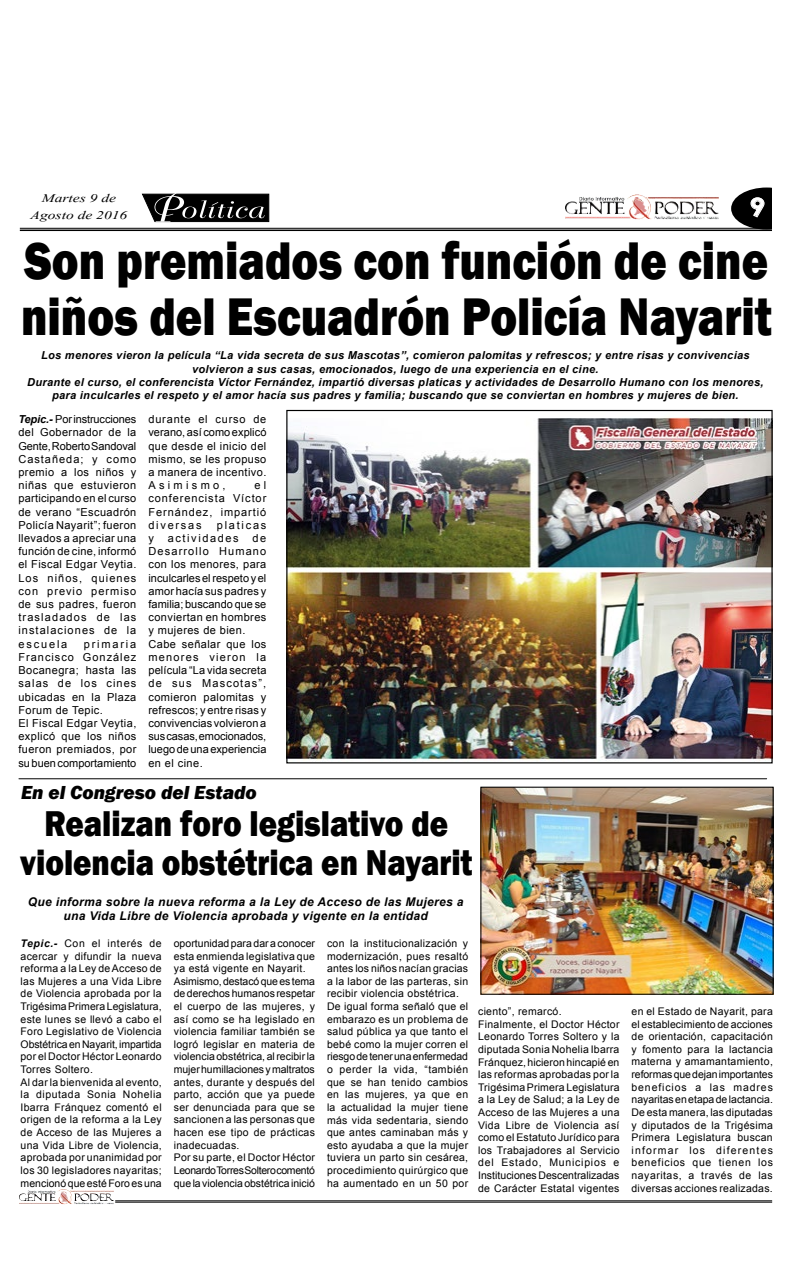
<style>
.page{position:relative;width:792px;height:1276px;background:#fff}
.page>*{position:absolute;margin:0;border:0;box-sizing:border-box;transform-origin:0 0}
.t1{font:800 54.4px/56.3px "Franklin Gothic";color:#000;scale:.83 1}
.t2{font:800 36.9px/39px "Franklin Gothic";color:#000;text-align:center;scale:.85 1}
.t3{font:700 25.2px "Century Gothic";color:#fff;scale:1.14 1}
.t4{font:italic 800 19.4px "Franklin Gothic";color:#000}
.t5{font:14.6px/17.6px "Vijaya";color:#000;text-align:center;scale:1.32 1}
.t6{font:italic 700 12px/14.4px "Arial";letter-spacing:.03em;color:#000;text-align:center}
.t7{font:11px/13.2px "Arial";letter-spacing:.04em;color:#000;text-align:justify}
.t8{font:italic 700 11px/13.2px "Arial";letter-spacing:.03em;color:#000;text-align:center}
.t9{font:11px/13.2px "Arial";letter-spacing:.015em;color:#000}
.t10{font:11px "Arial";letter-spacing:.145em;color:#000}
.t11{font:11px "Arial";letter-spacing:.16em;color:#000}
.t12{font:10.5px/12.6px "Arial";letter-spacing:.03em;color:#000}
.s1{font-weight:700;font-style:italic}
</style>
<div class="page">
<img style="left:633px;top:215px;width:15px;height:2px">
<svg style="left:731px;top:187px;width:41px;height:41px"></svg>
<hr style="left:20px;top:228px;width:752px;height:1px;background:#000">
<hr style="left:20px;top:229px;width:752px;height:2px;background:#000">
<img style="left:627px;top:195px;width:23px;height:20px">
<hr style="left:115px;top:1200px;width:657px;height:1px;background:#000">
<hr style="left:115px;top:1201px;width:657px;height:1px;background:#000">
<img style="left:57px;top:1189px;width:15px;height:12px">
<img style="left:288px;top:417px;width:483px;height:344px">
<svg style="left:141px;top:193px;width:129px;height:30px;background:#3e3e3e"></svg>
<hr style="left:19px;top:778px;width:748px;height:1px;background:#000">
<img style="left:482px;top:788px;width:290px;height:204px">
<div style="left:480px;top:786px;width:294px;height:208px;border:1px solid #000"></div>
<h3 class="t5" style="left:31px;top:187px;width:75px">Martes 9 de<br>Agosto de 2016</h3>
<h1 class="t1" style="left:21px;top:232px;width:906px">Son premiados con función de cine niños del Escuadrón Policía Nayarit</h1>
<h3 class="t3" style="left:749px;top:188px;width:16px">9</h3>
<p class="t8" style="left:27px;top:349px;width:738px">Los menores vieron la película “La vida secreta de sus Mascotas”, comieron palomitas y refrescos; y entre risas y convivencias volvieron a sus casas, emocionados, luego de una experiencia en el cine.<br>Durante el curso, el conferencista Víctor Fernández, impartió diversas platicas y actividades de Desarrollo Humano con los menores, para inculcarles el respeto y el amor hacía sus padres y familia; buscando que se conviertan en hombres y mujeres de bien.</p>
<p class="t7" style="left:18px;top:412px;width:120px"><span class="s1">Tepic.-</span> Por instrucciones del Gobernador de la Gente, Roberto Sandoval Castañeda; y como premio a los niños y niñas que estuvieron participando en el curso de verano “Escuadrón Policía Nayarit”; fueron llevados a apreciar una función de cine, informó el Fiscal Edgar Veytia.<br>Los niños, quienes con previo permiso de sus padres, fueron trasladados de las instalaciones de la escuela</p>
<p class="t7" style="left:18px;top:637px;width:119px;text-align:left;text-indent:65px">primaria<br>Francisco González<br>Bocanegra; hasta las salas de los cines ubicadas en la Plaza<br>Forum de Tepic.<br>El Fiscal Edgar Veytia, explicó que los niños fueron premiados, por su buen comportamiento</p>
<p class="t7" style="left:148px;top:412px;width:120px">durante el curso de verano, así como explicó que desde el inicio del mismo, se les propuso a manera de incentivo.<br>Asimismo,</p>
<p class="t7" style="left:148px;top:479px;width:119px;text-indent:106px">e l conferencista Víctor Fernández, impartió diversas</p>
<p class="t11" style="left:217px;top:517px;width:51px">platicas</p>
<p class="t9" style="left:148px;top:531px;width:120px;text-indent:104px">de<br>Desarrollo Humano con los menores, para inculcarles el respeto y el amor hacía sus padres y familia; buscando que se conviertan en hombres y mujeres de bien.<br>Cabe señalar que los menores vieron la película “La vida secreta de sus Mascotas”, comieron palomitas y refrescos; y entre risas y convivencias volvieron a sus casas, emocionados, luego de una experiencia en el cine.</p>
<p class="t7" style="left:148px;top:531px;width:7px">y</p>
<p class="t10" style="left:168px;top:530px;width:72px">actividades</p>
<h3 class="t4" style="left:21px;top:779px;width:237px">En el Congreso del Estado</h3>
<h2 class="t2" style="left:20px;top:804px;width:533px">Realizan foro legislativo de violencia obstétrica en Nayarit</h2>
<p class="t6" style="left:28px;top:895px;width:437px">Que informa sobre la nueva reforma a la Ley de Acceso de las Mujeres a una Vida Libre de Violencia aprobada y vigente en la entidad</p>
<p class="t12" style="left:21px;top:937px;width:143px"><span class="s1">Tepic.-</span> Con el interés de acercar y difundir la nueva reforma a la Ley de Acceso de las Mujeres a una Vida Libre de Violencia aprobada por la<br>Trigésima Primera Legislatura, este lunes se llevó a cabo el<br>Foro Legislativo de Violencia<br>Obstétrica en Nayarit, impartida por el Doctor Héctor Leonardo<br>Torres Soltero.<br>Al dar la bienvenida al evento, la diputada Sonia Nohelia<br>Ibarra Fránquez comentó el origen de la reforma a la Ley de Acceso de las Mujeres a una Vida Libre de Violencia, aprobada por unanimidad por los 30 legisladores nayaritas; mencionó que esté Foro es una</p>
<p class="t12" style="left:174px;top:937px;width:143px">oportunidad para dar a conocer esta enmienda legislativa que ya está vigente en Nayarit.<br>Asimismo, destacó que es tema de derechos humanos respetar el cuerpo de las mujeres, y así como se ha legislado en violencia familiar también se logró legislar en materia de violencia obstétrica, al recibir la mujer humillaciones y maltratos antes, durante y después del parto, acción que ya puede ser denunciada para que se sancionen a las personas que hacen ese tipo de prácticas inadecuadas.<br>Por su parte, el Doctor Héctor<br>Leonardo Torres Soltero comentó que la violencia obstétrica inició</p>
<p class="t12" style="left:327px;top:937px;width:143px">con la institucionalización y modernización, pues resaltó antes los niños nacían gracias a la labor de las parteras, sin recibir violencia obstétrica.<br>De igual forma señaló que el embarazo es un problema de salud pública ya que tanto el bebé como la mujer corren el riesgo de tener una enfermedad o perder la vida, “también que se han tenido cambios en las mujeres, ya que en la actualidad la mujer tiene más vida sedentaria, siendo que antes caminaban más y esto ayudaba a que la mujer tuviera un parto sin cesárea, procedimiento quirúrgico que ha aumentado en un 50 por</p>
<p class="t12" style="left:478px;top:1005px;width:143px">ciento”, remarcó.<br>Finalmente, el Doctor Héctor<br>Leonardo Torres Soltero y la diputada Sonia Nohelia Ibarra<br>Fránquez, hicieron hincapié en las reformas aprobadas por la<br>Trigésima Primera Legislatura a la Ley de Salud; a la Ley de<br>Acceso de las Mujeres a una<br>Vida Libre de Violencia así como el Estatuto Jurídico para los Trabajadores al Servicio del Estado, Municipios e<br>Instituciones Descentralizadas de Carácter Estatal vigentes</p>
<p class="t12" style="left:632px;top:1005px;width:143px;text-align:justify">en el Estado de Nayarit, para el establecimiento de acciones de orientación, capacitación y fomento para la lactancia materna y amamantamiento, reformas que dejan importantes beneficios a las madres nayaritas en etapa de lactancia.<br>De esta manera, las diputadas y diputados de la Trigésima Primera Legislatura buscan informar los diferentes beneficios que tienen los nayaritas, a través de las diversas acciones realizadas.</p>
</div>
